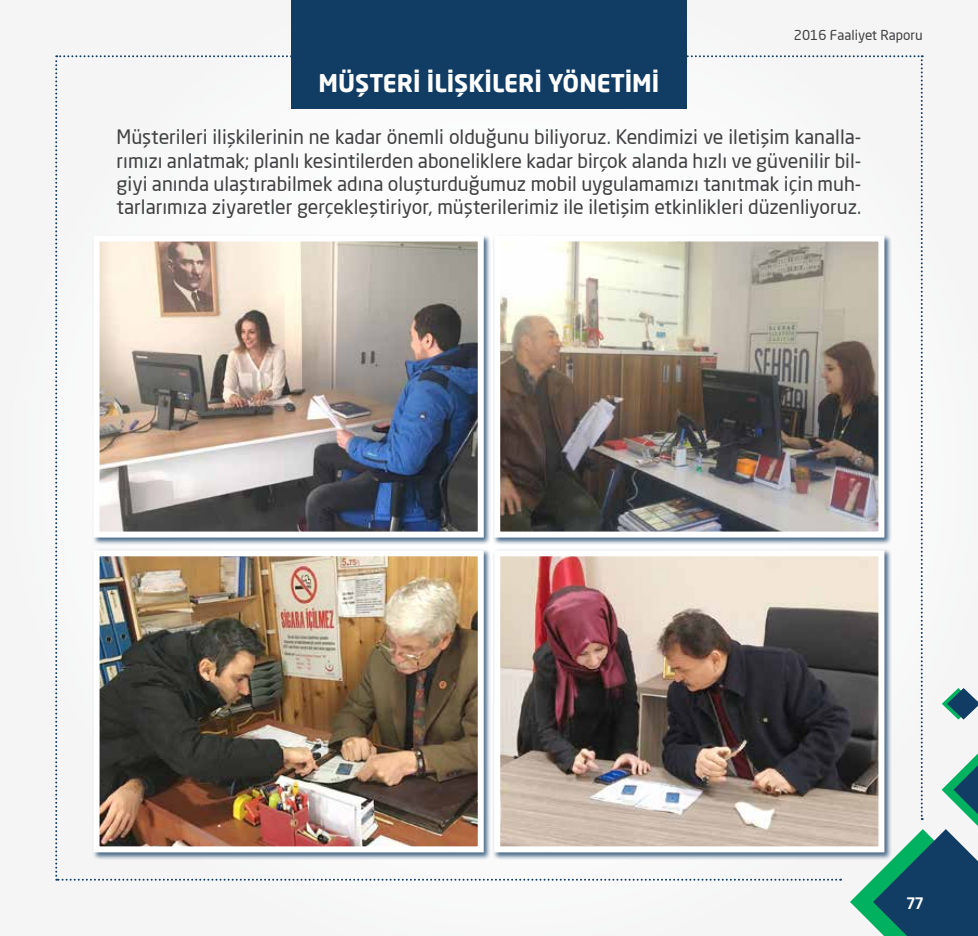
<style>
.page{position:relative;width:978px;height:936px;background:#fff}
.page>*{position:absolute;margin:0;border:0;box-sizing:border-box;transform-origin:0 0}
.t1{font:700 24px "Neo Sans Pro";color:#fff}
.t2{font:19.5px/23.4px "Neo Sans Pro";color:#414042;text-align:justify}
.t3{font:500 18px "Klavika";color:#fff}
.t4{font:13.5px "Neo Sans Pro";color:#414042}
</style>
<div class="page">
<div style="left:0;top:0;width:978px;height:935px;background:#f5f5f5"></div>
<div style="left:291px;top:0;width:396px;height:108px;background:#113c64"></div>
<img style="left:55px;top:55px;width:923px;height:880px">
<p class="t1" style="left:319px;top:68px;width:342px">MÜŞTERİ İLİŞKİLERİ YÖNETİMİ</p>
<p class="t4" style="left:794px;top:27px;width:130px">2016 Faaliyet Raporu</p>
<p class="t2" style="left:117px;top:125px;width:746px">Müşterileri ilişkilerinin ne kadar önemli olduğunu biliyoruz. Kendimizi ve iletişim kanalla&shy;rımızı anlatmak; planlı kesintilerden aboneliklere kadar birçok alanda hızlı ve güvenilir bil&shy;giyi anında ulaştırabilmek adına oluşturduğumuz mobil uygulamamızı tanıtmak için muh&shy;tarlarımıza ziyaretler gerçekleştiriyor, müşterilerimiz ile iletişim etkinlikleri düzenliyoruz.</p>
<p class="t3" style="left:907px;top:892px;width:18px">77</p>
</div>
